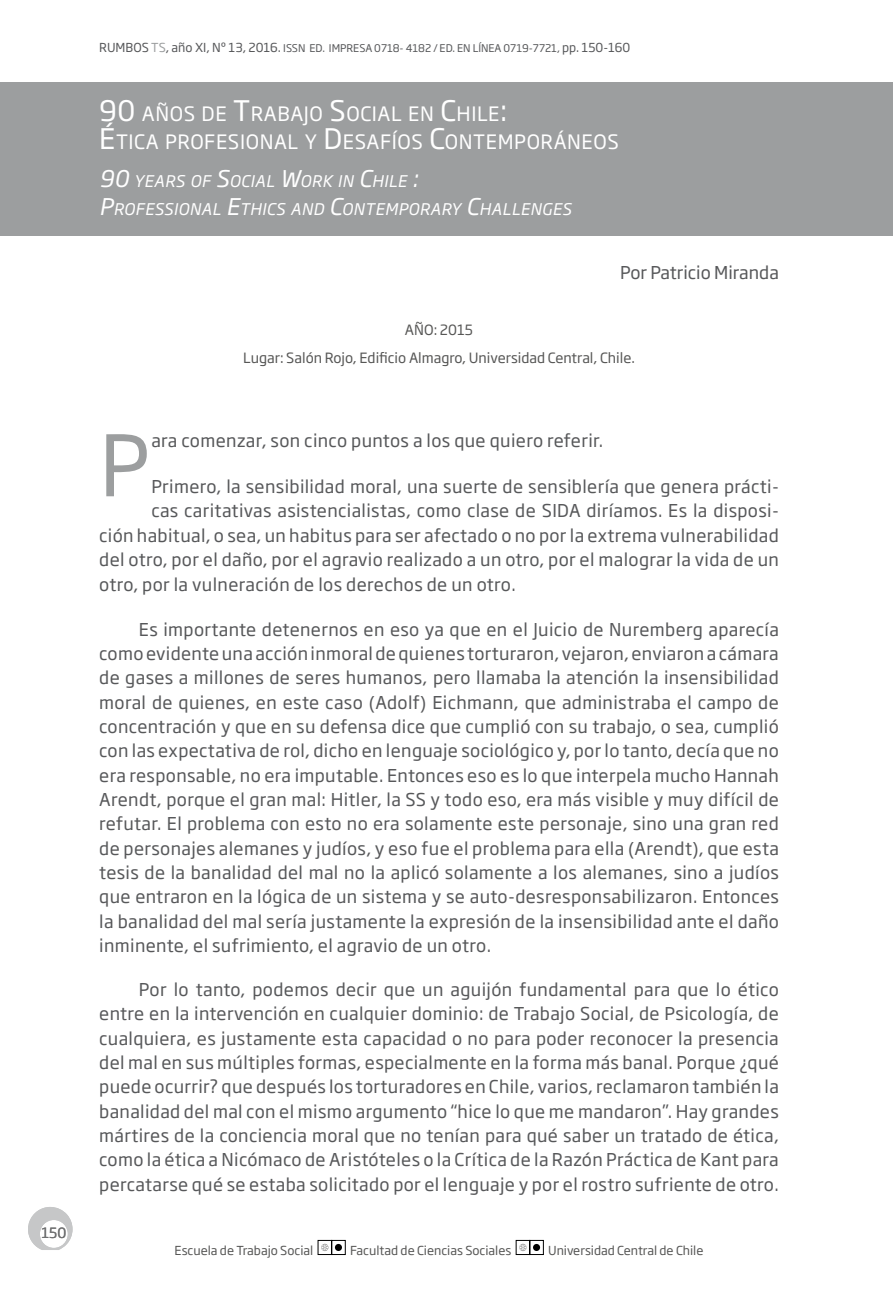
<style>
.page{position:relative;width:893px;height:1290px;background:#fff}
.page>*{position:absolute;margin:0;border:0;box-sizing:border-box;transform-origin:0 0}
.t1{font:83.48px "Soho Gothic Pro";color:#9c9e9f}
.t2{font:19.6px/28px "Soho Gothic Pro";letter-spacing:.03em;color:#fff}
.t3{font:17.5px/24.3px "Soho Gothic Pro";letter-spacing:.02em;color:#57585a;text-align:justify}
.t4{font:17.5px "Soho Gothic Pro";color:#57585a}
.t5{font:italic 15.92px/28px "Soho Gothic Pro";letter-spacing:.03em;color:#fff}
.t6{font:14px/28px "Soho Gothic Pro";color:#575756;text-align:center}
.t7{font:14px "Soho Gothic Pro";color:#707172}
.t8{font:12.25px "Soho Gothic Pro";color:#575756}
.t9{font:10.5px "Soho Gothic Pro";color:#57585a}
.s1{font-size:12.25px}
.s2{font-size:12.25px;color:#9c9e9f}
.s3{font-size:28px}
.s4{font-size:22.75px}
</style>
<div class="page">
<svg style="left:318px;top:1240px;width:27px;height:14px"></svg>
<div style="left:335px;top:1244px;width:7px;height:7px;background:#000;border-radius:50%"></div>
<svg style="left:516px;top:1240px;width:27px;height:14px"></svg>
<div style="left:533px;top:1244px;width:7px;height:7px;background:#000;border-radius:50%"></div>
<svg style="left:28px;top:1207px;width:45px;height:43px"></svg>
<div style="left:0;top:82px;width:893px;height:154px;background:#9c9e9f"></div>
<p class="t7" style="left:41px;top:1222px;width:26px">150</p>
<p class="t9" style="left:99px;top:40px;width:533px"><span class="s1">RUMBOS</span> <span class="s2">TS</span><span class="s1">, año XI, Nº 13, 2016.</span> ISSN ED. IMPRESA 0718- 4182 / ED. EN LÍNEA 0719-7721, <span class="s1">pp. 150-160</span></p>
<p class="t2" style="left:99px;top:99px;width:521px"><span class="s3">90</span> AÑOS DE <span class="s3">T</span>RABAJO <span class="s3">S</span>OCIAL EN <span class="s3">C</span>HILE<span class="s3">:<br>É</span>TICA PROFESIONAL Y <span class="s3">D</span> ESAFÍOS <span class="s3">C</span>ONTEMPORÁNEOS</p>
<p class="t5" style="left:99px;top:166px;width:474px"><span class="s4">90</span> YEARS OF <span class="s4">S</span>OCIAL <span class="s4">W</span>ORK IN <span class="s4">C</span>HILE <span class="s4">:<br>P</span>ROFESSIONAL <span class="s4">E</span>THICS AND <span class="s4">C</span>ONTEMPORARY <span class="s4">C</span>HALLENGES</p>
<p class="t4" style="left:620px;top:259px;width:160px">Por Patricio Miranda</p>
<p class="t6" style="left:243px;top:315px;width:393px">AÑO: 2015<br>Lugar: Salón Rojo, Edificio Almagro, Universidad Central, Chile.</p>
<h1 class="t1" style="left:99px;top:401px;width:52px">P</h1>
<p class="t3" style="left:151px;top:428px;width:453px">ara comenzar, son cinco puntos a los que quiero referir.</p>
<p class="t3" style="left:151px;top:473px;width:629px">Primero, la sensibilidad moral, una suerte de sensiblería que genera prácti-</p>
<p class="t3" style="left:151px;top:498px;width:629px">cas caritativas asistencialistas, como clase de SIDA diríamos. Es la disposi-</p>
<p class="t3" style="left:99px;top:522px;width:681px">ción habitual, o sea, un habitus para ser afectado o no por la extrema vulnerabilidad</p>
<p class="t3" style="left:99px;top:547px;width:681px">del otro, por el daño, por el agravio realizado a un otro, por el malograr la vida de un</p>
<p class="t3" style="left:99px;top:571px;width:418px">otro, por la vulneración de los derechos de un otro.</p>
<p class="t3" style="left:99px;top:616px;width:681px;text-indent:40px">Es importante detenernos en eso ya que en el Juicio de Nuremberg aparecía como evidente una acción inmoral de quienes torturaron, vejaron, enviaron a cámara de gases a millones de seres humanos, pero llamaba la atención la insensibilidad moral de quienes, en este caso (Adolf) Eichmann, que administraba el campo de concentración y que en su defensa dice que cumplió con su trabajo, o sea, cumplió con las expectativa de rol, dicho en lenguaje sociológico y, por lo tanto, decía que no era responsable, no era imputable. Entonces eso es lo que interpela mucho Hannah Arendt, porque el gran mal: Hitler, la SS y todo eso, era más visible y muy difícil de refutar. El problema con esto no era solamente este personaje, sino una gran red de personajes alemanes y judíos, y eso fue el problema para ella (Arendt), que esta tesis de la banalidad del mal no la aplicó solamente a los alemanes, sino a judíos que entraron en la lógica de un sistema y se auto-desresponsabilizaron. Entonces la banalidad del mal sería justamente la expresión de la insensibilidad ante el daño inminente, el sufrimiento, el agravio de un otro.</p>
<p class="t3" style="left:99px;top:976px;width:681px;text-indent:40px">Por lo tanto, podemos decir que un aguijón fundamental para que lo ético entre en la intervención en cualquier dominio: de Trabajo Social, de Psicología, de cualquiera, es justamente esta capacidad o no para poder reconocer la presencia del mal en sus múltiples formas, especialmente en la forma más banal. Porque ¿qué puede ocurrir? que después los torturadores en Chile, varios, reclamaron también la banalidad del mal con el mismo argumento “hice lo que me mandaron”. Hay grandes mártires de la conciencia moral que no tenían para qué saber un tratado de ética, como la ética a Nicómaco de Aristóteles o la Crítica de la Razón Práctica de Kant para percatarse qué se estaba solicitado por el lenguaje y por el rostro sufriente de otro.</p>
<p class="t8" style="left:175px;top:1240px;width:140px">Escuela de Trabajo Social</p>
<p class="t8" style="left:350px;top:1240px;width:163px">Facultad de Ciencias Sociales</p>
<p class="t8" style="left:548px;top:1240px;width:157px">Universidad Central de Chile</p>
</div>
